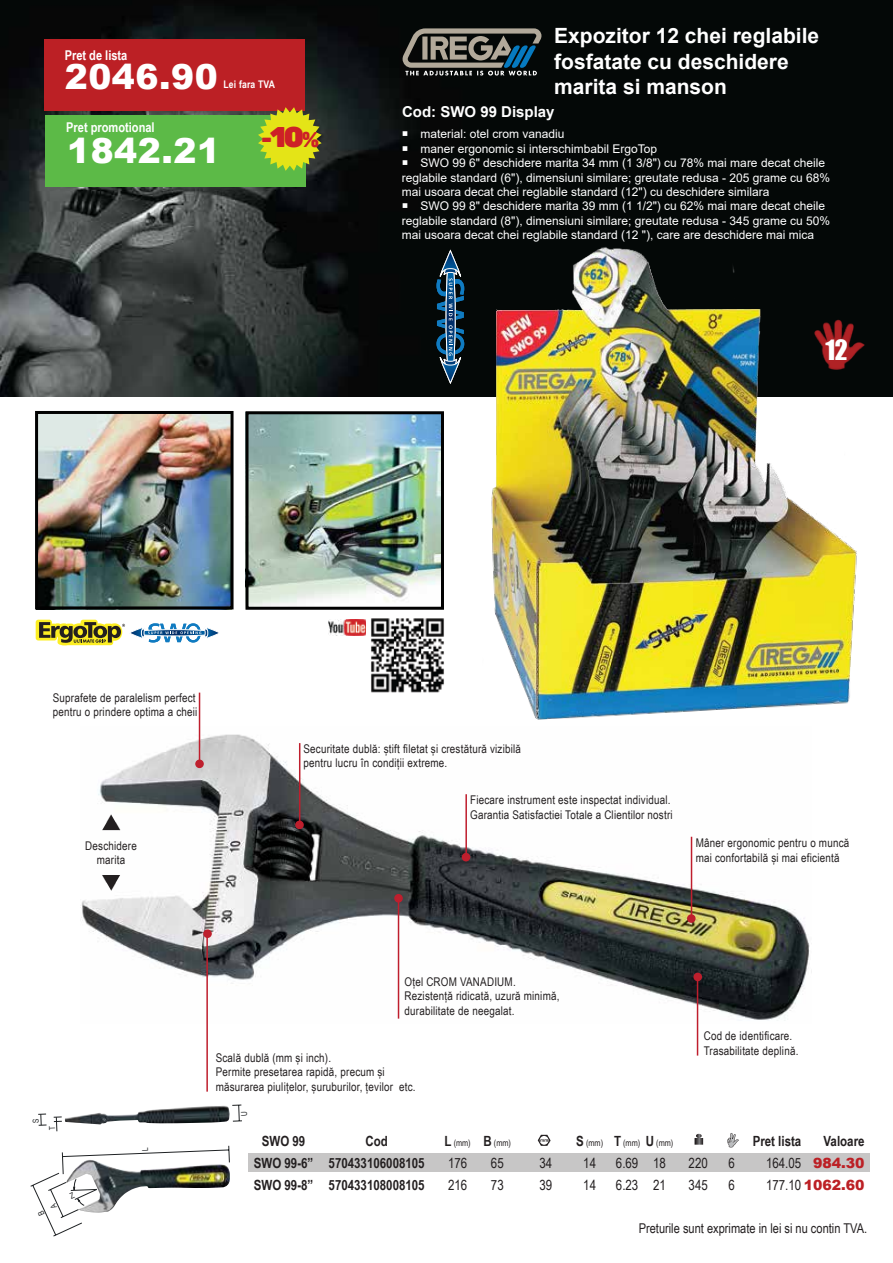
<style>
.page{position:relative;width:893px;height:1263px;background:#fff}
.page>*{position:absolute;margin:0;border:0;box-sizing:border-box;transform-origin:0 0}
.t1{font:900 34.5px "Arial";letter-spacing:.015em;color:#fff}
.t2{font:25.65px "Impact";color:#fff}
.t3{font:21.3px "Rubik One";color:#cd2027}
.t4{font:700 21px/25.2px "Arial";color:#fff}
.t5{font:700 15px "Arial";color:#fff}
.t6{font:700 14.1px/21.8px "Arial Narrow";color:#231f20;text-align:center}
.t7{font:14.1px/21.8px "Arial Narrow";color:#231f20}
.t8{font:900 14.1px "Arial";color:#bc2025}
.t9{font:13.5px "Arial Narrow";color:#231f20}
.t10{font:700 13.5px "Arial Narrow";color:#fff}
.t11{font:12px/14.4px "Arial Narrow";letter-spacing:.015em;color:#231f20}
.t12{font:12px/14.4px "Arial";color:#fff}
.t13{font:700 10.5px "Arial Narrow";letter-spacing:.015em;color:#fff}
.t14{font:9px "Arial Narrow";color:#231f20}
.s1{font-size:28.35px}
.s2{font-weight:700;font-size:14.1px}
.s3{font-family:"Arial Narrow";font-weight:400;color:#231f20}
</style>
<div class="page">
<img style="left:249px;top:415px;width:191px;height:191px">
<img style="left:37px;top:415px;width:195px;height:195px">
<img style="left:0;top:0;width:893px;height:396px">
<img style="left:81px;top:727px;width:731px;height:296px">
<img style="left:446px;top:237px;width:447px;height:502px">
<svg style="left:403px;top:28px;width:138px;height:48px;background:#515654"></svg>
<div style="left:44px;top:39px;width:260px;height:72px;background:#bc2025"></div>
<div style="left:35px;top:411px;width:199px;height:198px;border:3px solid #010101"></div>
<div style="left:245px;top:411px;width:199px;height:199px;border:3px solid #010101"></div>
<svg style="left:36px;top:620px;width:183px;height:25px"></svg>
<svg style="left:436px;top:251px;width:28px;height:133px;background:#274a63"></svg>
<img style="left:371px;top:618px;width:73px;height:75px">
<img style="left:329px;top:620px;width:37px;height:15px">
<hr style="left:199px;top:693px;width:1px;height:72px;background:#bf1e2d">
<div style="left:196px;top:760px;width:7px;height:7px;background:#be202e;border-radius:50%"></div>
<div style="left:195px;top:759px;width:9px;height:9px;border:2px solid #bf1e2d;border-radius:50%"></div>
<hr style="left:398px;top:897px;width:1px;height:121px;background:#bf1e2d">
<div style="left:395px;top:895px;width:7px;height:7px;background:#be202e;border-radius:50%"></div>
<div style="left:394px;top:894px;width:9px;height:8px;border:2px solid #bf1e2d;border-radius:50%"></div>
<div style="left:296px;top:821px;width:7px;height:7px;background:#be202e;border-radius:50%"></div>
<div style="left:295px;top:821px;width:9px;height:8px;border:2px solid #bf1e2d;border-radius:50%"></div>
<hr style="left:299px;top:743px;width:1px;height:82px;background:#bf1e2d">
<div style="left:462px;top:854px;width:7px;height:7px;background:#be202e;border-radius:50%"></div>
<div style="left:462px;top:853px;width:8px;height:8px;border:2px solid #bf1e2d;border-radius:50%"></div>
<hr style="left:465px;top:794px;width:2px;height:63px;background:#bf1e2d">
<div style="left:688px;top:915px;width:7px;height:7px;background:#be202e;border-radius:50%"></div>
<div style="left:687px;top:914px;width:9px;height:9px;border:2px solid #bf1e2d;border-radius:50%"></div>
<hr style="left:691px;top:837px;width:1px;height:81px;background:#bf1e2d">
<hr style="left:206px;top:932px;width:2px;height:159px;background:#bf1e2d">
<div style="left:204px;top:930px;width:7px;height:7px;background:#be202e;border-radius:50%"></div>
<div style="left:203px;top:929px;width:9px;height:9px;border:2px solid #bf1e2d;border-radius:50%"></div>
<div style="left:694px;top:973px;width:7px;height:7px;background:#be202e;border-radius:50%"></div>
<div style="left:693px;top:973px;width:9px;height:8px;border:2px solid #bf1e2d;border-radius:50%"></div>
<hr style="left:697px;top:977px;width:1px;height:78px;background:#bf1e2d">
<svg style="left:102px;top:875px;width:18px;height:15px"></svg>
<svg style="left:102px;top:814px;width:18px;height:16px"></svg>
<div style="left:248px;top:1153px;width:622px;height:19px;background:#c7c6c6"></div>
<svg style="left:727px;top:1133px;width:12px;height:14px"></svg>
<svg style="left:694px;top:1134px;width:9px;height:11px"></svg>
<svg style="left:538px;top:1135px;width:12px;height:11px"></svg>
<img style="left:65px;top:1105px;width:165px;height:19px">
<img style="left:815px;top:320px;width:50px;height:50px">
<div style="left:45px;top:115px;width:260px;height:72px;background:#5cba47"></div>
<svg style="left:258px;top:107px;width:64px;height:64px"></svg>
<svg style="left:38px;top:1113px;width:24px;height:19px"></svg>
<svg style="left:232px;top:1104px;width:10px;height:18px"></svg>
<svg style="left:30px;top:1145px;width:200px;height:92px"></svg>
<h3 class="t4" style="left:554px;top:24px;width:266px">Expozitor 12 chei reglabile fosfatate cu deschidere</h3>
<p class="t10" style="left:65px;top:45px;width:64px">Pret de lista</p>
<h1 class="t1" style="left:65px;top:52px;width:155px">2046.90</h1>
<p class="t13" style="left:223px;top:77px;width:53px">Lei fara TVA</p>
<h3 class="t4" style="left:554px;top:74px;width:174px">marita si manson</h3>
<p class="t10" style="left:66px;top:117px;width:90px">Pret promotional</p>
<h3 class="t3" style="left:262px;top:127px;width:59px">-<span class="s1">10</span>%</h3>
<h1 class="t1" style="left:67px;top:125px;width:155px">1842.21</h1>
<p class="t5" style="left:402px;top:102px;width:154px">Cod: SWO 99 Display</p>
<p class="t12" style="left:402px;top:127px;width:164px">○ material: otel crom vanadiu</p>
<p class="t12" style="left:402px;top:141px;width:257px">○ maner ergonomic si interschimbabil ErgoTop</p>
<p class="t12" style="left:402px;top:156px;width:430px">○ SWO 99 6" deschidere marita 34 mm (1 3/8") cu 78% mai mare decat cheile reglabile standard (6"), dimensiuni similare; greutate redusa - 205 grame cu 68% mai usoara decat chei reglabile standard (12") cu deschidere similara</p>
<p class="t12" style="left:402px;top:199px;width:430px">○ SWO 99 8" deschidere marita 39 mm (1 1/2") cu 62% mai mare decat cheile reglabile standard (8"), dimensiuni similare; greutate redusa - 345 grame cu 50% mai usoara decat chei reglabile standard (12 "), care are deschidere mai mica</p>
<h2 class="t2" style="left:825px;top:330px;width:24px">12</h2>
<p class="t11" style="left:53px;top:690px;width:146px">Suprafete de paralelism perfect pentru o prindere optima a cheii</p>
<p class="t11" style="left:85px;top:838px;width:53px;text-align:center">Deschidere marita</p>
<p class="t11" style="left:303px;top:741px;width:219px">Securitate dublă: știft filetat și crestătură vizibilă pentru lucru în condiții extreme.</p>
<p class="t11" style="left:470px;top:792px;width:204px">Fiecare instrument este inspectat individual.<br>Garantia Satisfactiei Totale a Clientilor nostri</p>
<p class="t11" style="left:696px;top:835px;width:155px">Mâner ergonomic pentru o muncă mai confortabilă și mai eficientă</p>
<p class="t11" style="left:405px;top:974px;width:156px">Oțel CROM VANADIUM.<br>Rezistență ridicată, uzură minimă, durabilitate de neegalat.</p>
<p class="t11" style="left:216px;top:1050px;width:201px">Scală dublă (mm și inch).<br>Permite presetarea rapidă, precum și măsurarea piulițelor, șuruburilor, țevilor etc.</p>
<p class="t6" style="left:254px;top:1129px;width:61px">SWO 99<br>SWO 99-6”<br>SWO 99-8”</p>
<p class="t6" style="left:329px;top:1129px;width:98px">Cod<br>570433106008105<br>570433108008105</p>
<p class="t14" style="left:445px;top:1136px;width:28px"><span class="s2">L</span> (mm)</p>
<p class="t7" style="left:448px;top:1151px;width:21px">176<br>216</p>
<p class="t14" style="left:484px;top:1136px;width:29px"><span class="s2">B</span> (mm)</p>
<p class="t7" style="left:491px;top:1151px;width:14px">65<br>73</p>
<p class="t7" style="left:539px;top:1151px;width:14px">34<br>39</p>
<p class="t11" style="left:704px;top:1028px;width:96px">Cod de identificare.<br>Trasabilitate deplină.</p>
<p class="t14" style="left:576px;top:1136px;width:28px"><span class="s2">S</span> (mm)</p>
<p class="t7" style="left:583px;top:1151px;width:14px">14<br>14</p>
<p class="t14" style="left:614px;top:1136px;width:28px"><span class="s2">T</span> (mm)</p>
<p class="t7" style="left:616px;top:1151px;width:24px">6.69<br>6.23</p>
<p class="t14" style="left:646px;top:1136px;width:29px"><span class="s2">U</span> (mm)</p>
<p class="t7" style="left:653px;top:1151px;width:14px">18<br>21</p>
<p class="t7" style="left:689px;top:1151px;width:21px">220<br>345</p>
<p class="t7" style="left:729px;top:1151px;width:8px">6<br>6</p>
<p class="t6" style="left:824px;top:1129px;width:42px">Valoare</p>
<p class="t8" style="left:813px;top:1152px;width:53px">984.30</p>
<p class="t6" style="left:753px;top:1129px;width:50px">Pret lista</p>
<p class="t7" style="left:766px;top:1151px;width:37px">164.05</p>
<p class="t8" style="left:766px;top:1174px;width:100px"><span class="s3">177.10</span> 1062.60</p>
<p class="t9" style="left:639px;top:1218px;width:230px">Preturile sunt exprimate in lei si nu contin TVA.</p>
</div>
